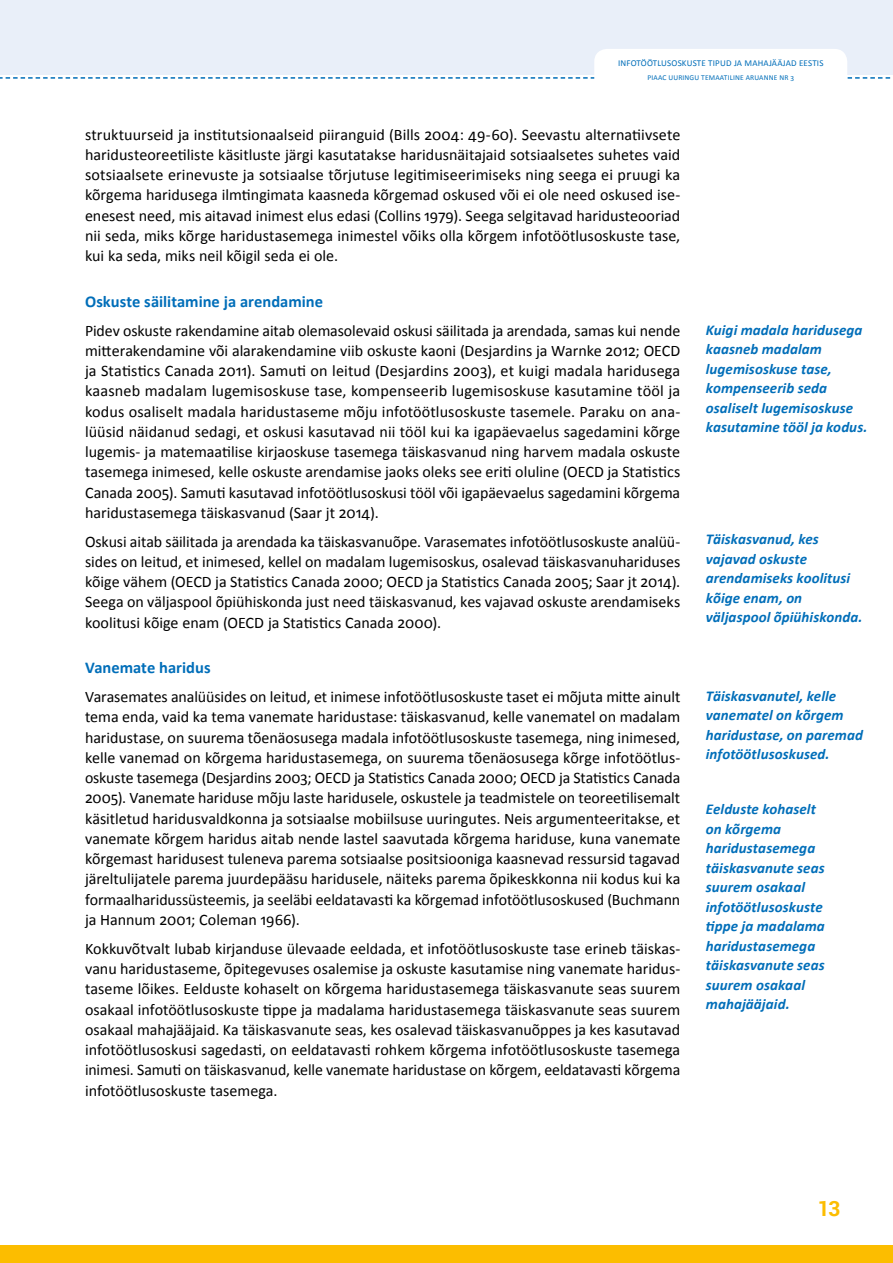
<style>
.page{position:relative;width:893px;height:1263px;background:#fff}
.page>*{position:absolute;margin:0;border:0;box-sizing:border-box;transform-origin:0 0}
.t1{font:700 21px "Roboto";color:#fcbd00}
.t2{font:700 16.5px "Calibri";color:#006eb9}
.t3{font:16.05px/20.2px "Calibri";color:#000;text-align:justify}
.t4{font:italic 700 15px/19.5px "Calibri";letter-spacing:.005em;color:#006eb9}
.t5{font:9px "Calibri";letter-spacing:.02em;color:#006eb9}
.t6{font:7.5px "Calibri";letter-spacing:.02em;color:#006eb9}
</style>
<div class="page">
<div style="left:0;top:0;width:893px;height:75px;background:#e9eff9"></div>
<svg style="left:0;top:77px;width:594px;height:2px"></svg>
<svg style="left:847px;top:77px;width:44px;height:2px"></svg>
<div style="left:594px;top:49px;width:253px;height:62px;background:#fff;border-radius:13px"></div>
<div style="left:0;top:1245px;width:893px;height:18px;background:#fcbd00"></div>
<p class="t5" style="left:618px;top:58px;width:207px">Infotöötlusoskuste ti pud ja mahajääjad Eestis</p>
<p class="t6" style="left:647px;top:73px;width:148px">PIAAC uuri ngu temaati li ne aruanne nr 3</p>
<p class="t3" style="left:85px;top:123px;width:597px">struktuurseid ja institutsionaalseid piiranguid (Bills 2004: 49-60). Seevastu alternatiivsete haridusteoreetiliste käsitluste järgi kasutatakse haridusnäitajaid sotsiaalsetes suhetes vaid sotsiaalsete erinevuste ja sotsiaalse tõrjutuse legitimiseerimiseks ning seega ei pruugi ka kõrgema haridusega ilmtingimata kaasneda kõrgemad oskused või ei ole need oskused ise&shy;enesest need, mis aitavad inimest elus edasi (Collins 1979). Seega selgitavad haridusteooriad nii seda, miks kõrge haridustasemega inimestel võiks olla kõrgem infotöötlusoskuste tase, kui ka seda, miks neil kõigil seda ei ole.</p>
<p class="t2" style="left:85px;top:291px;width:239px">Oskuste säilitamine ja arendamine</p>
<p class="t3" style="left:85px;top:319px;width:597px;text-align:left">Pidev oskuste rakendamine aitab olemasolevaid oskusi säilitada ja arendada, samas kui nende mitterakendamine või alarakendamine viib oskuste kaoni (Desjardins ja Warnke 2012; OECD ja Statistics Canada 2011). Samuti on leitud (Desjardins 2003), et kuigi madala haridusega kaasneb madalam lugemisoskuse tase, kompenseerib lugemisoskuse kasutamine tööl ja kodus osaliselt madala haridustaseme mõju infotöötlusoskuste tasemele. Paraku on ana&shy;lüüsid näidanud sedagi, et oskusi kasutavad nii tööl kui ka igapäevaelus sagedamini kõrge lugemis- ja matemaatilise kirjaoskuse tasemega täiskasvanud ning harvem madala oskuste tasemega inimesed, kelle oskuste arendamise jaoks oleks see eriti oluline (OECD ja Statistics Canada 2005). Samuti kasutavad infotöötlusoskusi tööl või igapäevaelus sagedamini kõrgema haridustasemega täiskasvanud (Saar jt 2014).</p>
<p class="t3" style="left:85px;top:530px;width:597px">Oskusi aitab säilitada ja arendada ka täiskasvanuõpe. Varasemates infotöötlusoskuste analüü&shy;sides on leitud, et inimesed, kellel on madalam lugemisoskus, osalevad täiskasvanuhariduses kõige vähem (OECD ja Statistics Canada 2000; OECD ja Statistics Canada 2005; Saar jt 2014).<br>Seega on väljaspool õpiühiskonda just need täiskasvanud, kes vajavad oskuste arendamiseks koolitusi kõige enam (OECD ja Statistics Canada 2000).</p>
<p class="t2" style="left:85px;top:658px;width:127px">Vanemate haridus</p>
<p class="t3" style="left:85px;top:686px;width:597px">Varasemates analüüsides on leitud, et inimese infotöötlusoskuste taset ei mõjuta mitte ainult tema enda, vaid ka tema vanemate haridustase: täiskasvanud, kelle vanematel on madalam haridustase, on suurema tõenäosusega madala infotöötlusoskuste tasemega, ning inimesed, kelle vanemad on kõrgema haridustasemega, on suurema tõenäosusega kõrge infotöötlus&shy;oskuste tasemega (Desjardins 2003; OECD ja Statistics Canada 2000; OECD ja Statistics Canada 2005). Vanemate hariduse mõju laste haridusele, oskustele ja teadmistele on teoreetilisemalt käsitletud haridusvaldkonna ja sotsiaalse mobiilsuse uuringutes. Neis argumenteeritakse, et vanemate kõrgem haridus aitab nende lastel saavutada kõrgema hariduse, kuna vanemate kõrgemast haridusest tuleneva parema sotsiaalse positsiooniga kaasnevad ressursid tagavad järeltulijatele parema juurdepääsu haridusele, näiteks parema õpikeskkonna nii kodus kui ka formaalharidussüsteemis, ja seeläbi eeldatavasti ka kõrgemad infotöötlusoskused (Buchmann ja Hannum 2001; Coleman 1966).</p>
<p class="t3" style="left:85px;top:937px;width:597px">Kokkuvõtvalt lubab kirjanduse ülevaade eeldada, et infotöötlusoskuste tase erineb täiskas&shy;vanu haridustaseme, õpitegevuses osalemise ja oskuste kasutamise ning vanemate haridus&shy;taseme lõikes. Eelduste kohaselt on kõrgema haridustasemega täiskasvanute seas suurem osakaal infotöötlusoskuste tippe ja madalama haridustasemega täiskasvanute seas suurem osakaal mahajääjaid. Ka täiskasvanute seas, kes osalevad täiskasvanuõppes ja kes kasutavad infotöötlusoskusi sagedasti, on eeldatavasti rohkem kõrgema infotöötlusoskuste tasemega inimesi. Samuti on täiskasvanud, kelle vanemate haridustase on kõrgem, eeldatavasti kõrgema infotöötlusoskuste tasemega.</p>
<p class="t4" style="left:706px;top:320px;width:163px">Kuigi madala haridusega kaasneb madalam lugemisoskuse tase, kompenseerib seda osaliselt lugemisoskuse kasutamine tööl ja kodus.</p>
<p class="t4" style="left:706px;top:529px;width:158px">Täiskasvanud, kes vajavad oskuste arendamiseks koolitusi kõige enam, on väljaspool õpiühiskonda.</p>
<p class="t4" style="left:706px;top:686px;width:159px">Täiskasvanutel, kelle vanematel on kõrgem haridustase, on paremad infotöötlusoskused.</p>
<p class="t4" style="left:706px;top:800px;width:120px">Eelduste kohaselt on kõrgema haridustasemega täiskasvanute seas suurem osakaal infotöötlusoskuste tippe ja madalama haridustasemega täiskasvanute seas suurem osakaal mahajääjaid.</p>
<h1 class="t1" style="left:818px;top:1194px;width:24px">13</h1>
</div>
